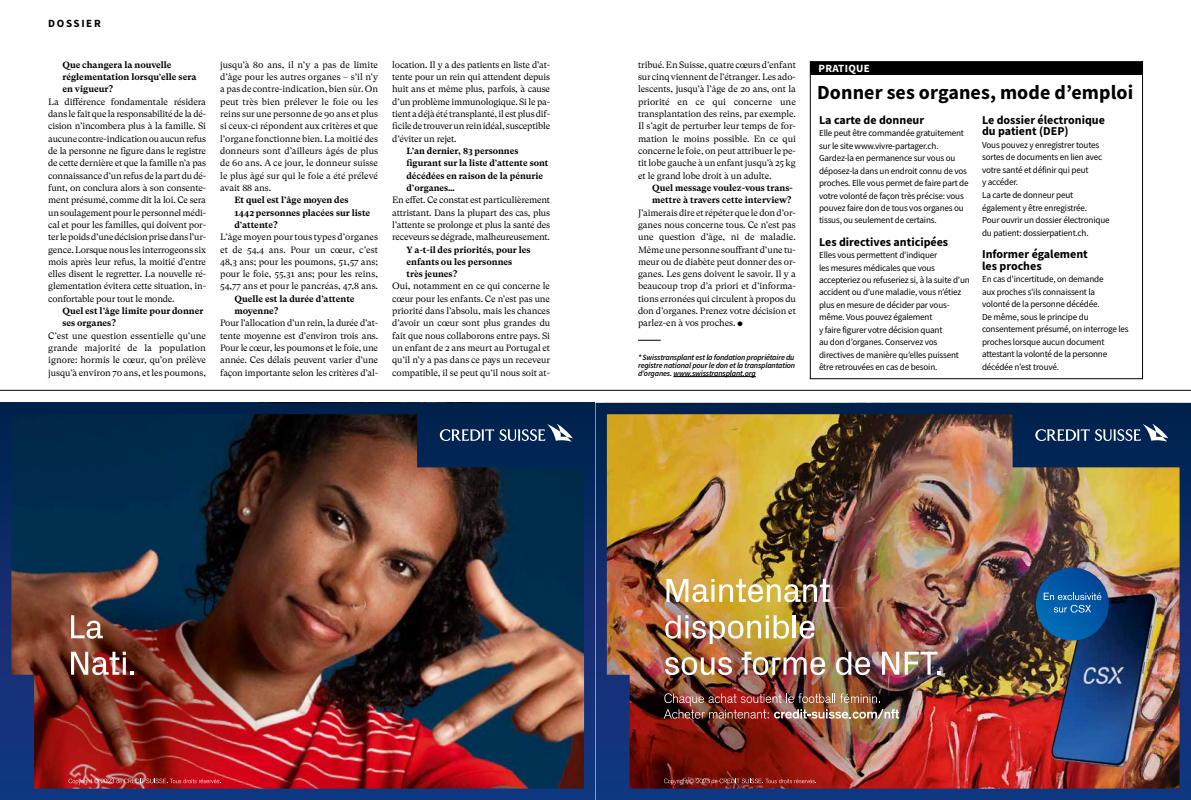
<style>
.page{position:relative;width:1191px;height:800px;background:#fff}
.page>*{position:absolute;margin:0;border:0;box-sizing:border-box;transform-origin:0 0}
.t1{font:700 20px "Source Sans Pro";letter-spacing:.005em;color:#000}
.t2{font:700 12px/11.2px "Source Sans Pro";color:#000}
.t3{font:700 11px "Source Sans Pro";letter-spacing:.03em;color:#fff}
.t4{font:700 11px "Source Sans Pro";letter-spacing:.15em;color:#000}
.t5{font:9.2px/12.3px "GT Super Text";letter-spacing:-.01em;color:#000;text-align:justify}
.t6{font:9.2px/12.4px "Source Sans Pro";letter-spacing:-.02em;color:#000}
.t7{font:700 9px/12.3px "GT Super Text";color:#000}
.t8{font:italic 600 8px/8px "Source Sans Pro";letter-spacing:-.02em;color:#000;text-align:justify}
.s1{font-family:"GT America";font-size:6.3px}
</style>
<div class="page">
<div style="left:810px;top:61px;width:332px;height:318px;border:1px solid #000"></div>
<div style="left:810px;top:62px;width:332px;height:13px;background:#000"></div>
<hr style="left:673px;top:376px;width:83px;height:1px;background:#000">
<svg style="left:638px;top:340px;width:22px;height:1px"></svg>
<hr style="left:0;top:390px;width:1191px;height:1px;background:#000">
<img style="left:0;top:403px;width:595px;height:396px">
<svg style="left:440px;top:424px;width:132px;height:17px;background:#435d7e"></svg>
<img style="left:595px;top:403px;width:596px;height:396px">
<svg style="left:1035px;top:429px;width:54px;height:12px"></svg>
<svg style="left:1095px;top:424px;width:73px;height:17px"></svg>
<p class="t4" style="left:48px;top:16px;width:54px">DOSSIER</p>
<p class="t7" style="left:62px;top:59px;width:136px">Que changera la nouvelle réglementation lorsqu’elle sera en vigueur?</p>
<p class="t5" style="left:48px;top:95px;width:159px">La différence fondamentale résidera dans le fait que la responsabilité de la dé&shy;cision n’incombera plus à la famille. Si aucune contre-indication ou aucun refus de la personne ne figure dans le registre de cette dernière et que la famille n’a pas connaissance d’un refus de la part du dé&shy;funt, on conclura alors à son consente&shy;ment présumé, comme dit la loi. Ce sera un soulagement pour le personnel médi&shy;cal et pour les familles, qui doivent por&shy;ter le poids d’une décision prise dans l’ur&shy;gence. Lorsque nous les interrogeons six mois après leur refus, la moitié d’entre elles disent le regretter. La nouvelle ré&shy;glementation évitera cette situation, in&shy;confortable pour tout le monde.</p>
<p class="t7" style="left:62px;top:305px;width:143px">Quel est l’âge limite pour donner ses organes?</p>
<p class="t5" style="left:48px;top:329px;width:159px">C’est une question essentielle qu’une grande majorité de la population ignore: hormis le cœur, qu’on prélève jusqu’à environ 70 ans, et les poumons,</p>
<p class="t5" style="left:220px;top:58px;width:159px">jusqu’à 80 ans, il n’y a pas de limite d’âge pour les autres organes – s’il n’y a pas de contre-indication, bien sûr. On peut très bien prélever le foie ou les reins sur une personne de 90 ans et plus si ceux-ci répondent aux critères et que l’organe fonctionne bien. La moitié des donneurs sont d’ailleurs âgés de plus de 60 ans. A ce jour, le donneur suisse le plus âgé sur qui le foie a été prélevé avait 88 ans.</p>
<p class="t7" style="left:234px;top:194px;width:137px">Et quel est l’âge moyen des<br>1442 personnes placées sur liste d’attente?</p>
<p class="t5" style="left:220px;top:231px;width:159px">L’âge moyen pour tous types d’organes et de 54,4 ans. Pour un cœur, c’est 48,3 ans; pour les poumons, 51,57 ans; pour le foie, 55,31 ans; pour les reins, 54,77 ans et pour le pancréas, 47,8 ans.</p>
<p class="t7" style="left:234px;top:292px;width:122px">Quelle est la durée d’attente moyenne?</p>
<p class="t5" style="left:220px;top:317px;width:159px">Pour l’allocation d’un rein, la durée d’at&shy;tente moyenne est d’environ trois ans.<br>Pour le cœur, les poumons et le foie, une année. Ces délais peuvent varier d’une façon importante selon les critères d’al-</p>
<p class="t5" style="left:392px;top:58px;width:159px">location. Il y a des patients en liste d’at&shy;tente pour un rein qui attendent depuis huit ans et même plus, parfois, à cause d’un problème immunologique. Si le pa&shy;tient a déjà été transplanté, il est plus dif&shy;ficile de trouver un rein idéal, susceptible d’éviter un rejet.</p>
<p class="t7" style="left:406px;top:145px;width:143px">L’an dernier, 83 personnes figurant sur la liste d’attente sont décédées en raison de la pénurie d’organes…</p>
<p class="t5" style="left:392px;top:194px;width:159px">En effet. Ce constat est particulièrement attristant. Dans la plupart des cas, plus l’attente se prolonge et plus la santé des receveurs se dégrade, malheureusement.</p>
<p class="t7" style="left:406px;top:243px;width:126px">Y a-t-il des priorités, pour les enfants ou les personnes très jeunes?</p>
<p class="t5" style="left:392px;top:280px;width:159px">Oui, notamment en ce qui concerne le cœur pour les enfants. Ce n’est pas une priorité dans l’absolu, mais les chances d’avoir un cœur sont plus grandes du fait que nous collaborons entre pays. Si un enfant de 2 ans meurt au Portugal et qu’il n’y a pas dans ce pays un receveur compatible, il se peut qu’il nous soit at-</p>
<p class="t5" style="left:638px;top:58px;width:159px">tribué. En Suisse, quatre cœurs d’enfant sur cinq viennent de l’étranger. Les ado&shy;lescents, jusqu’à l’âge de 20 ans, ont la priorité en ce qui concerne une transplantation des reins, par exemple.<br>Il s’agit de perturber leur temps de for&shy;mation le moins possible. En ce qui concerne le foie, on peut attribuer le pe&shy;tit lobe gauche à un enfant jusqu’à 25 kg et le grand lobe droit à un adulte.</p>
<p class="t7" style="left:652px;top:182px;width:142px">Quel message voulez-vous trans&shy;mettre à travers cette interview?</p>
<p class="t5" style="left:638px;top:206px;width:159px">J’aimerais dire et répéter que le don d’or&shy;ganes nous concerne tous. Ce n’est pas une question d’âge, ni de maladie.<br>Même une personne souffrant d’une tu&shy;meur ou de diabète peut donner des or&shy;ganes. Les gens doivent le savoir. Il y a beaucoup trop d’a priori et d’informa&shy;tions erronées qui circulent à propos du don d’organes. Prenez votre décision et parlez-en à vos proches. <span class="s1">●</span></p>
<p class="t8" style="left:638px;top:353px;width:159px">* Swisstransplant est la fondation propriétaire du registre national pour le don et la transplantation d’organes. www.swisstransplant.org</p>
<p class="t3" style="left:818px;top:61px;width:53px">PRATIQUE</p>
<h1 class="t1" style="left:817px;top:79px;width:318px">Donner ses organes, mode d’emploi</h1>
<h2 class="t2" style="left:819px;top:114px;width:107px">La carte de donneur</h2>
<p class="t6" style="left:819px;top:127px;width:151px">Elle peut être commandée gratuitement sur le site www.vivre-partager.ch.<br>Gardez-la en permanence sur vous ou déposez-la dans un endroit connu de vos proches. Elle vous permet de faire part de votre volonté de façon très précise: vous pouvez faire don de tous vos organes ou tissus, ou seulement de certains.</p>
<h2 class="t2" style="left:819px;top:236px;width:131px">Les directives anticipées</h2>
<p class="t6" style="left:819px;top:249px;width:152px">Elles vous permettent d’indiquer<br>les mesures médicales que vous accepteriez ou refuseriez si, à la suite d’un accident ou d’une maladie, vous n’étiez plus en mesure de décider par vous&shy;même. Vous pouvez également<br>y faire figurer votre décision quant<br>au don d’organes. Conservez vos directives de manière qu’elles puissent être retrouvées en cas de besoin.</p>
<h2 class="t2" style="left:982px;top:114px;width:124px">Le dossier électronique du patient (DEP)</h2>
<p class="t6" style="left:982px;top:138px;width:129px">Vous pouvez y enregistrer toutes sortes de documents en lien avec votre santé et définir qui peut<br>y accéder.<br>La carte de donneur peut également y être enregistrée.<br>Pour ouvrir un dossier électronique du patient: dossierpatient.ch.</p>
<h2 class="t2" style="left:982px;top:248px;width:107px">Informer également les proches</h2>
<p class="t6" style="left:982px;top:273px;width:148px">En cas d’incertitude, on demande<br>aux proches s’ils connaissent la<br>volonté de la personne décédée.<br>De même, sous le principe du consentement présumé, on interroge les proches lorsque aucun document attestant la volonté de la personne décédée n’est trouvé.</p>
</div>
